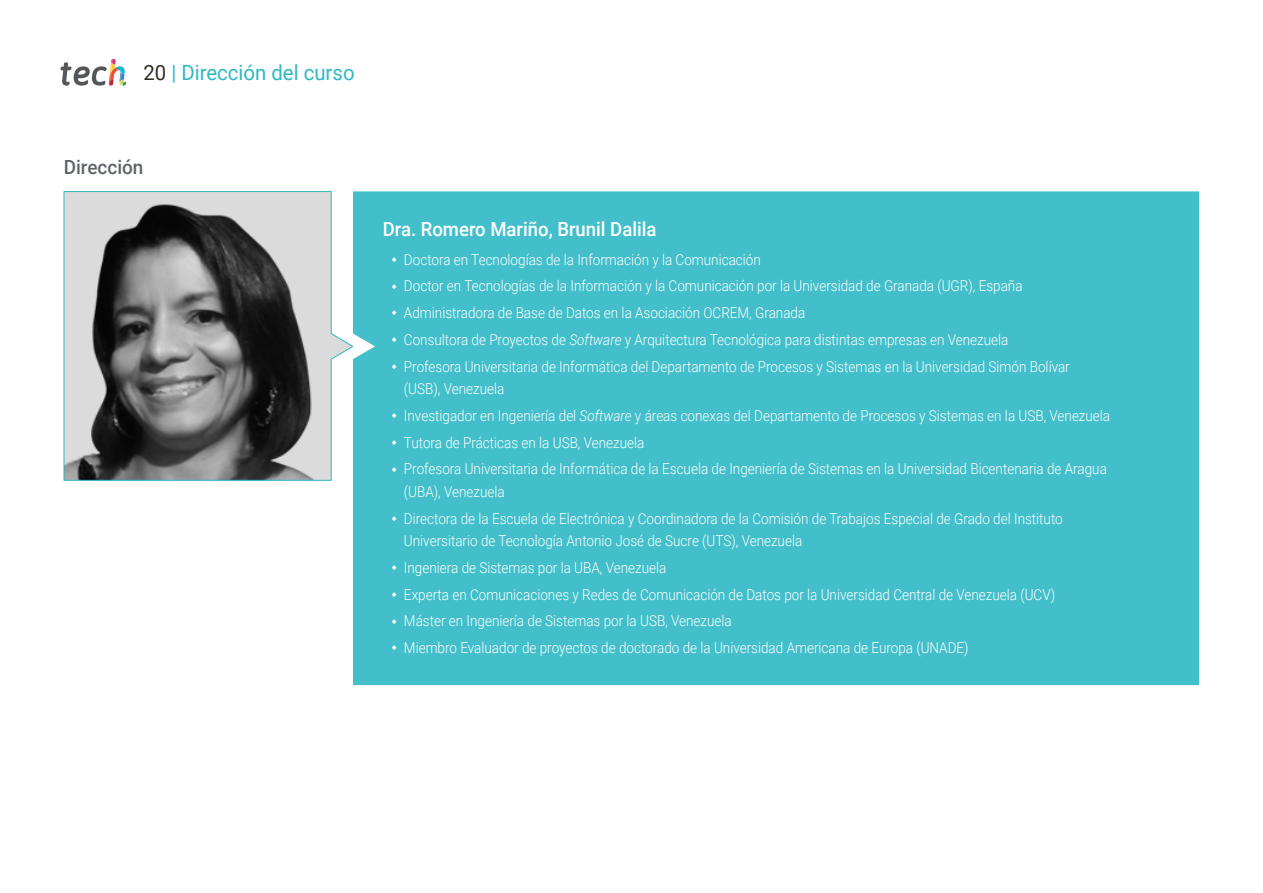
<style>
.page{position:relative;width:1263px;height:893px;background:#fff}
.page>*{position:absolute;margin:0;border:0;box-sizing:border-box;transform-origin:0 0}
.t1{font:21px "Roboto";color:#2db8c5}
.t2{font:500 19.5px "Roboto";color:#fff;scale:.95 1}
.t3{font:500 19.5px "Roboto";color:#61646a}
.t4{font:300 15px/26.7px "Roboto";color:#fff;scale:.9 1}
.s1{color:#312e20}
.s2{font-style:italic}
</style>
<div class="page">
<div style="left:353px;top:191px;width:846px;height:494px;background:#42bfca"></div>
<svg style="left:64px;top:191px;width:289px;height:290px;background:#858787"></svg>
<svg style="left:61px;top:59px;width:65px;height:27px"></svg>
<svg style="left:392px;top:257px;width:5px;height:5px"></svg>
<svg style="left:392px;top:284px;width:5px;height:5px"></svg>
<svg style="left:392px;top:310px;width:5px;height:5px"></svg>
<svg style="left:392px;top:337px;width:5px;height:5px"></svg>
<svg style="left:392px;top:364px;width:5px;height:5px"></svg>
<svg style="left:392px;top:413px;width:5px;height:5px"></svg>
<svg style="left:392px;top:440px;width:5px;height:5px"></svg>
<svg style="left:392px;top:467px;width:5px;height:5px"></svg>
<svg style="left:392px;top:516px;width:5px;height:5px"></svg>
<svg style="left:392px;top:565px;width:5px;height:5px"></svg>
<svg style="left:392px;top:592px;width:5px;height:5px"></svg>
<svg style="left:392px;top:619px;width:5px;height:5px"></svg>
<svg style="left:392px;top:645px;width:5px;height:5px"></svg>
<h1 class="t1" style="left:144px;top:57px;width:213px"><span class="s1">20</span> | Dirección del curso</h1>
<h2 class="t3" style="left:64px;top:154px;width:81px">Dirección</h2>
<h2 class="t2" style="left:383px;top:215px;width:290px">Dra. Romero Mariño, Brunil Dalila</h2>
<p class="t4" style="left:404px;top:245px;width:741px">Doctora en Tecnologías de la Información y la Comunicación<br>Doctor en Tecnologías de la Información y la Comunicación por la Universidad de Granada (UGR), España Administradora de Base de Datos en la Asociación OCREM, Granada<br>Consultora de Proyectos de <span class="s2">Software</span> y Arquitectura Tecnológica para distintas empresas en Venezuela<br>Profesora Universitaria de Informática del Departamento de Procesos y Sistemas en la Universidad Simón Bolívar</p>
<p class="t4" style="left:404px;top:375px;width:786px">(USB), Venezuela<br>Investigador en Ingeniería del <span class="s2">Software</span> y áreas conexas del Departamento de Procesos y Sistemas en la USB, Venezuela Tutora de Prácticas en la USB, Venezuela<br>Profesora Universitaria de Informática de la Escuela de Ingeniería de Sistemas en la Universidad Bicentenaria de Aragua</p>
<p class="t4" style="left:404px;top:478px;width:733px">(UBA), Venezuela<br>Directora de la Escuela de Electrónica y Coordinadora de la Comisión de Trabajos Especial de Grado del Instituto</p>
<p class="t4" style="left:404px;top:527px;width:725px">Universitario de Tecnología Antonio José de Sucre (UTS), Venezuela<br>Ingeniera de Sistemas por la UBA, Venezuela<br>Experta en Comunicaciones y Redes de Comunicación de Datos por la Universidad Central de Venezuela (UCV)<br>Máster en Ingeniería de Sistemas por la USB, Venezuela<br>Miembro Evaluador de proyectos de doctorado de la Universidad Americana de Europa (UNADE)</p>
</div>
